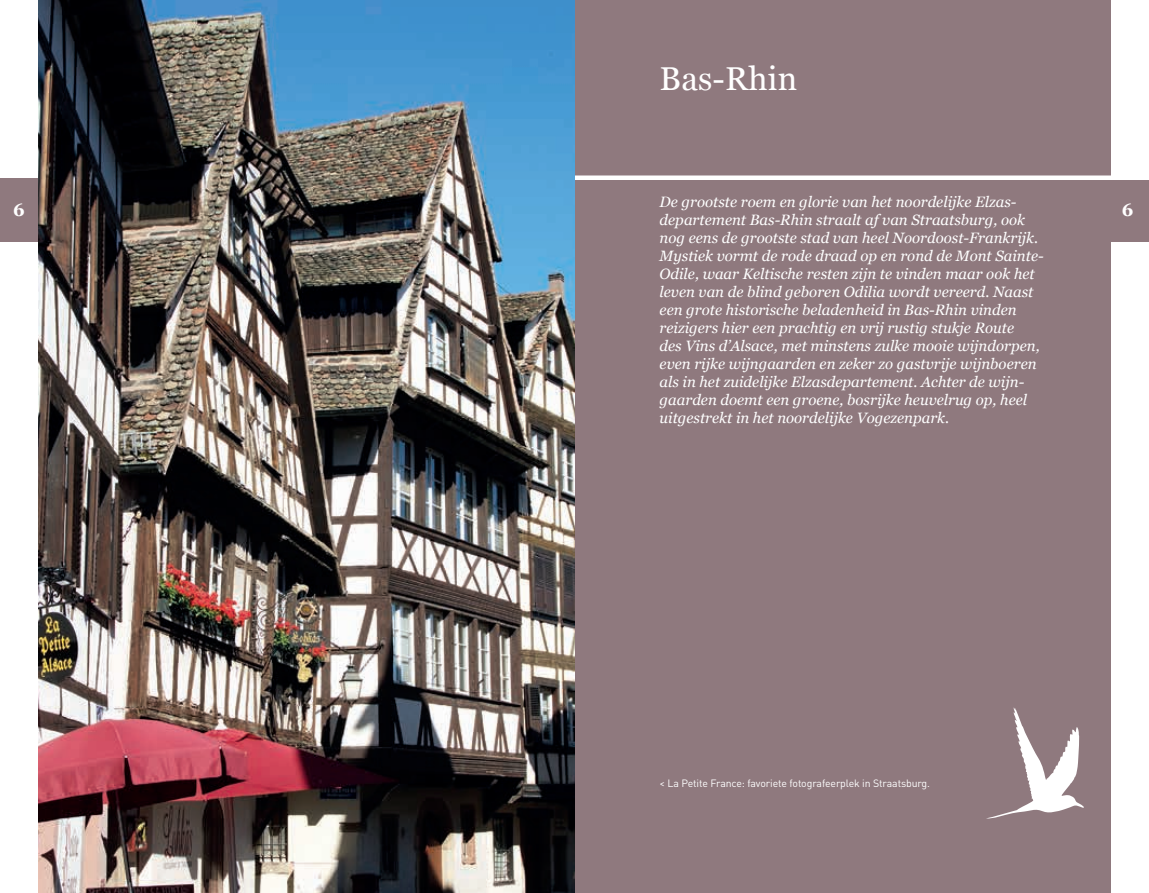
<style>
.page{position:relative;width:1149px;height:893px;background:#fff}
.page>*{position:absolute;margin:0;border:0;box-sizing:border-box;transform-origin:0 0}
.t1{font:33px "Georgia";letter-spacing:.005em;color:#fff}
.t2{font:700 18px "Georgia";color:#fff}
.t3{font:italic 15px/18px "Georgia";color:#fff}
.t4{font:10.5px "DIN Pro";letter-spacing:-.01em;color:#fff}
</style>
<div class="page">
<div style="left:574px;top:0;width:536px;height:893px;background:#8f797e"></div>
<div style="left:1110px;top:179px;width:38px;height:63px;background:#8f797e"></div>
<div style="left:574px;top:175px;width:574px;height:5px;background:#fff"></div>
<div style="left:0;top:179px;width:38px;height:63px;background:#8f797e"></div>
<svg style="left:988px;top:707px;width:95px;height:111px"></svg>
<img style="left:38px;top:0;width:536px;height:893px">
<h1 class="t1" style="left:659px;top:59px;width:139px">Bas-Rhin</h1>
<p class="t3" style="left:659px;top:193px;width:384px">De grootste roem en glorie van het noordelijke Elzas&shy;departement Bas-Rhin straalt af van Straatsburg, ook nog eens de grootste stad van heel Noordoost-Frankrijk.<br>Mystiek vormt de rode draad op en rond de Mont Sainte-Odile, waar Keltische resten zijn te vinden maar ook het leven van de blind geboren Odilia wordt vereerd. Naast een grote historische beladenheid in Bas-Rhin vinden reizigers hier een prachtig en vrij rustig stukje Route<br>des Vins d’Alsace, met minstens zulke mooie wijndorpen, even rijke wijngaarden en zeker zo gastvrije wijnboeren als in het zuidelijke Elzasdepartement. Achter de wijn&shy;gaarden doemt een groene, bosrijke heuvelrug op, heel uitgestrekt in het noordelijke Vogezenpark.</p>
<p class="t2" style="left:13px;top:198px;width:13px">6</p>
<p class="t2" style="left:1121px;top:198px;width:13px">6</p>
<p class="t4" style="left:659px;top:775px;width:272px">&lt; La Petite France: favoriete fotografeerplek in Straatsburg.</p>
</div>
